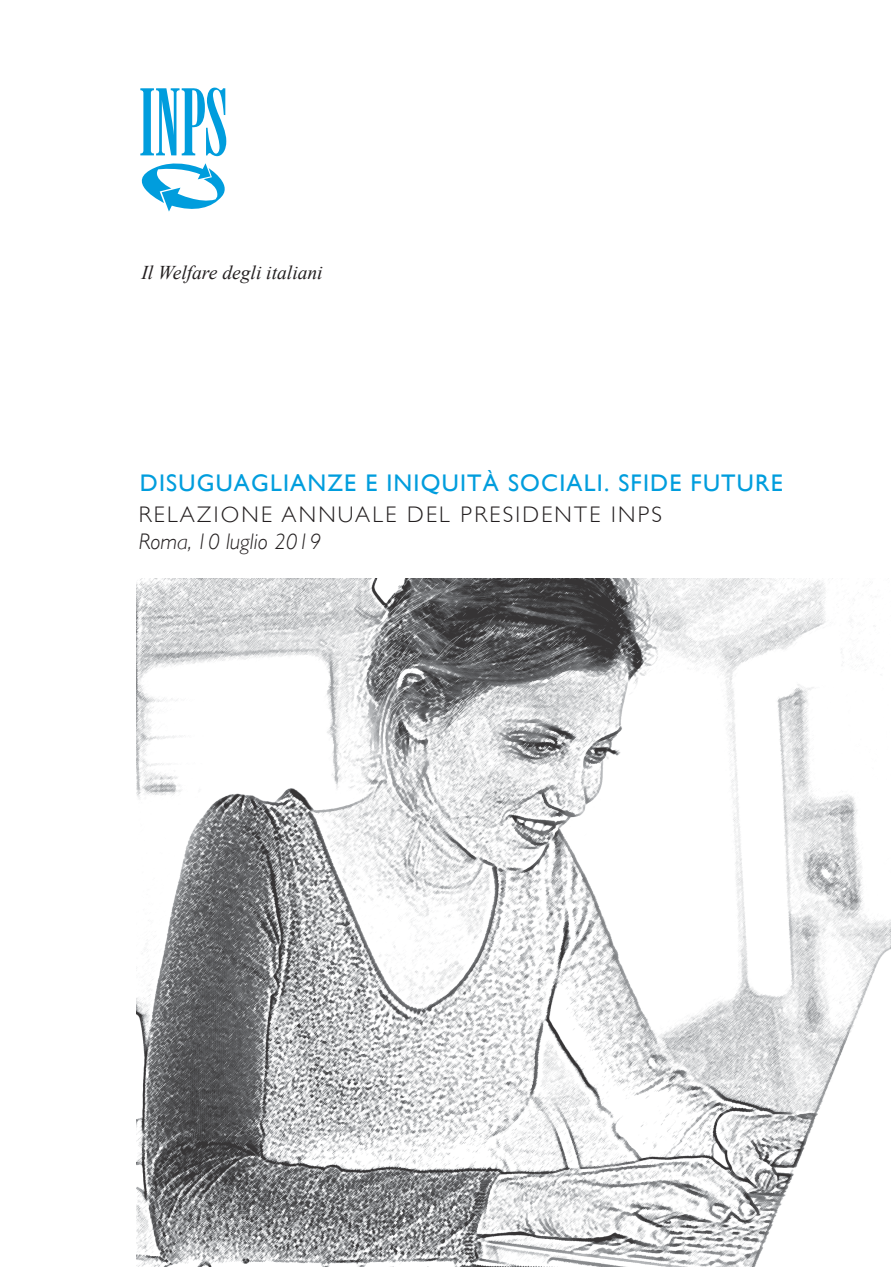
<style>
.page{position:relative;width:891px;height:1267px;background:#fff}
.page>*{position:absolute;margin:0;border:0;box-sizing:border-box;transform-origin:0 0}
.t1{font:24px "Gill Sans";letter-spacing:.05em;color:#009ddd}
.t2{font:300 22.5px/27px "Gill Sans";letter-spacing:.1em;color:#231f20}
.t3{font:italic 19.5px "Times New Roman";color:#231f20}
.s1{font-style:italic}
</style>
<div class="page">
<svg style="left:140px;top:87px;width:87px;height:125px"></svg>
<img style="left:136px;top:578px;width:754px;height:688px">
<p class="t3" style="left:141px;top:261px;width:183px">Il Welfare degli italiani</p>
<p class="t1" style="left:140px;top:468px;width:644px">DISUGUAGLIANZE E INIQUITÀ SOCIALI. SFIDE FUTURE</p>
<p class="t2" style="left:139px;top:500px;width:524px">RELAZIONE ANNUALE DEL PRESIDENTE INPS<br><span class="s1">Roma, 10 luglio 2019</span></p>
</div>
